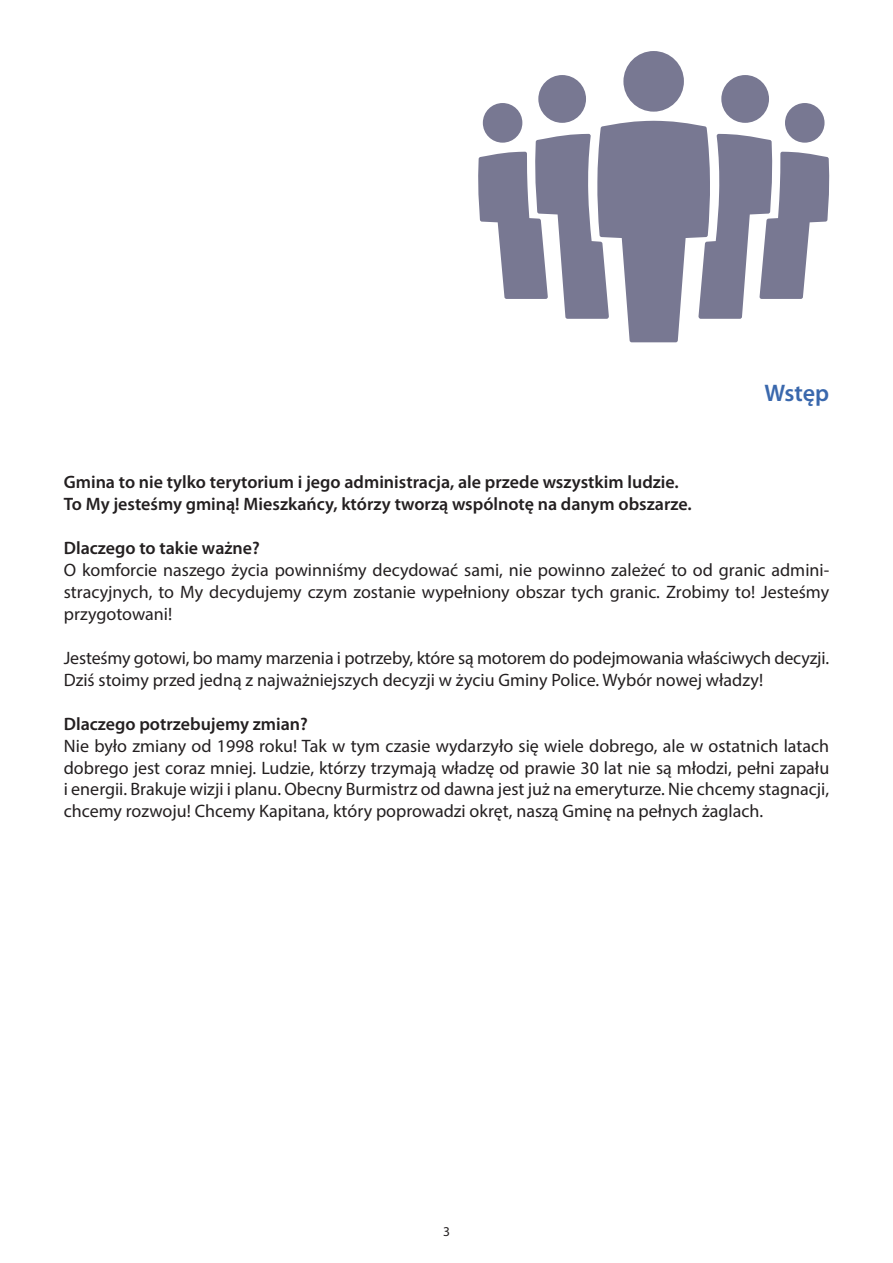
<style>
.page{position:relative;width:893px;height:1263px;background:#fff}
.page>*{position:absolute;margin:0;border:0;box-sizing:border-box;transform-origin:0 0}
.t1{font:600 24px "Myriad Pro";letter-spacing:-.005em;color:#3a68ad}
.t2{font:18px/21.9px "Myriad Pro";color:#231f20;text-align:justify}
.t3{font:600 18px/21.9px "Myriad Pro";color:#231f20}
.t4{font:13.5px "Myriad Pro";color:#231f20}
</style>
<div class="page">
<div style="left:623px;top:51px;width:61px;height:61px;background:#787892;border-radius:50%"></div>
<div style="left:538px;top:75px;width:48px;height:48px;background:#787892;border-radius:50%"></div>
<div style="left:483px;top:103px;width:39px;height:40px;background:#787892;border-radius:50%"></div>
<div style="left:721px;top:75px;width:48px;height:48px;background:#787892;border-radius:50%"></div>
<svg style="left:478px;top:121px;width:351px;height:221px"></svg>
<div style="left:785px;top:103px;width:39px;height:40px;background:#787892;border-radius:50%"></div>
<h1 class="t1" style="left:764px;top:377px;width:66px">Wstęp</h1>
<p class="t3" style="left:64px;top:471px;width:629px">Gmina to nie tylko terytorium i jego administracja, ale przede wszystkim ludzie.<br>To My jesteśmy gminą! Mieszkańcy, którzy tworzą wspólnotę na danym obszarze.</p>
<p class="t3" style="left:64px;top:537px;width:198px">Dlaczego to takie ważne?</p>
<p class="t2" style="left:64px;top:559px;width:767px">O komforcie naszego życia powinniśmy decydować sami, nie powinno zależeć to od granic admini&shy;stracyjnych, to My decydujemy czym zostanie wypełniony obszar tych granic. Zrobimy to! Jesteśmy przygotowani!</p>
<p class="t2" style="left:64px;top:647px;width:767px">Jesteśmy gotowi, bo mamy marzenia i potrzeby, które są motorem do podejmowania właściwych decyzji.<br>Dziś stoimy przed jedną z najważniejszych decyzji w życiu Gminy Police. Wybór nowej władzy!</p>
<p class="t3" style="left:64px;top:712px;width:246px">Dlaczego potrzebujemy zmian?</p>
<p class="t2" style="left:64px;top:734px;width:767px">Nie było zmiany od 1998 roku! Tak w tym czasie wydarzyło się wiele dobrego, ale w ostatnich latach dobrego jest coraz mniej. Ludzie, którzy trzymają władzę od prawie 30 lat nie są młodzi, pełni zapału i energii. Brakuje wizji i planu. Obecny Burmistrz od dawna jest już na emeryturze. Nie chcemy stagnacji, chcemy rozwoju! Chcemy Kapitana, który poprowadzi okręt, naszą Gminę na pełnych żaglach.</p>
<p class="t4" style="left:443px;top:1223px;width:8px">3</p>
</div>
